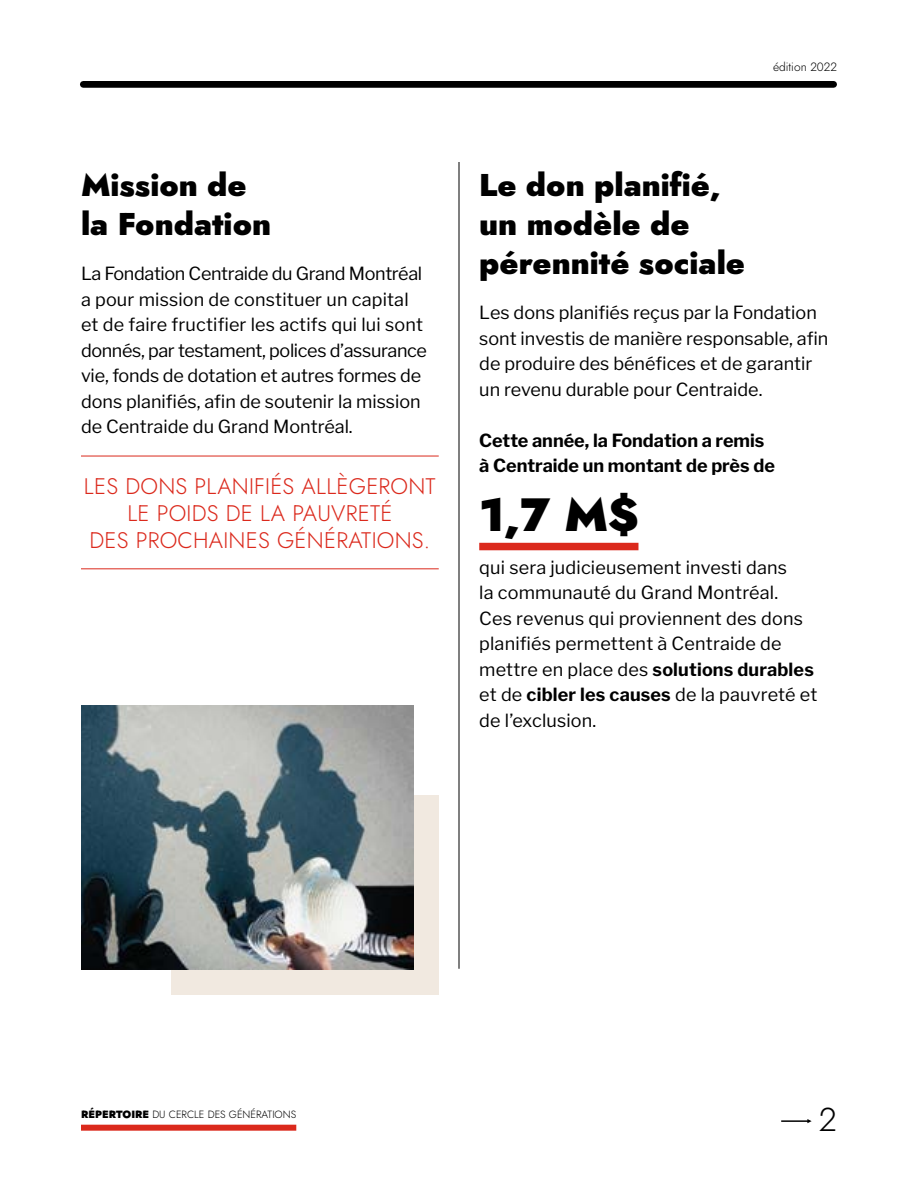
<style>
.page{position:relative;width:918px;height:1188px;background:#fff}
.page>*{position:absolute;margin:0;border:0;box-sizing:border-box;transform-origin:0 0}
.t1{font:900 46.65px "Jost";color:#000}
.t2{font:300 33px "Jost";color:#000}
.t3{font:900 31.5px/39px "Jost";color:#000}
.t4{font:300 22.5px/27px "Jost";letter-spacing:.01em;color:#db291c;text-align:center}
.t5{font:18px/25.5px "Libre Franklin";color:#000}
.t6{font:700 18px/25.5px "Libre Franklin";color:#000}
.t7{font:300 12px "Jost";color:#000}
.t8{font:300 10.5px "Jost";color:#000}
.s1{font-weight:700}
.s2{font-weight:900}
</style>
<div class="page">
<div style="left:81px;top:1125px;width:215px;height:6px;background:#db291c"></div>
<svg style="left:807px;top:1119px;width:5px;height:4px"></svg>
<hr style="left:781px;top:1120px;width:27px;height:2px;background:#000">
<div style="left:83px;top:81px;width:751px;height:7px;background:#000"></div>
<div style="left:171px;top:795px;width:268px;height:200px;background:#f1e9e0"></div>
<img style="left:81px;top:706px;width:332px;height:264px">
<hr style="left:81px;top:456px;width:358px;height:1px;background:#db291c">
<hr style="left:81px;top:568px;width:358px;height:1px;background:#db291c">
<div style="left:479px;top:543px;width:159px;height:7px;background:#db291c"></div>
<hr style="left:459px;top:162px;width:1px;height:807px;background:#000">
<h3 class="t3" style="left:81px;top:164px;width:192px">Mission de la Fondation</h3>
<p class="t5" style="left:81px;top:262px;width:348px">La Fondation Centraide du Grand Montréal a pour mission de constituer un capital et de faire fructifier les actifs qui lui sont donnés, par testament, polices d’assurance vie, fonds de dotation et autres formes de dons planifiés, afin de soutenir la mission de Centraide du Grand Montréal.</p>
<p class="t4" style="left:84px;top:472px;width:353px">LES DONS PLANIFIÉS ALLÈGERONT<br>LE POIDS DE LA PAUVRETÉ<br>DES PROCHAINES GÉNÉRATIONS.</p>
<p class="t7" style="left:773px;top:60px;width:65px">édition 2022</p>
<h3 class="t3" style="left:479px;top:164px;width:267px">Le don planifié, un modèle de pérennité sociale</h3>
<p class="t5" style="left:479px;top:300px;width:351px">Les dons planifiés reçus par la Fondation sont investis de manière responsable, afin de produire des bénéfices et de garantir un revenu durable pour Centraide.</p>
<p class="t6" style="left:479px;top:428px;width:297px">Cette année, la Fondation a remis à Centraide un montant de près de</p>
<h1 class="t1" style="left:479px;top:483px;width:161px">1,7 M$</h1>
<p class="t5" style="left:479px;top:555px;width:340px">qui sera judicieusement investi dans<br>la communauté du Grand Montréal.<br>Ces revenus qui proviennent des dons planifiés permettent à Centraide de mettre en place des <span class="s1">solutions durables </span>et de <span class="s1">cibler les causes</span> de la pauvreté et de l’exclusion.</p>
<p class="t8" style="left:81px;top:1108px;width:217px"><span class="s2">RÉPERTOIRE</span> DU CERCLE DES GÉNÉRATIONS</p>
<h2 class="t2" style="left:819px;top:1099px;width:20px">2</h2>
</div>
